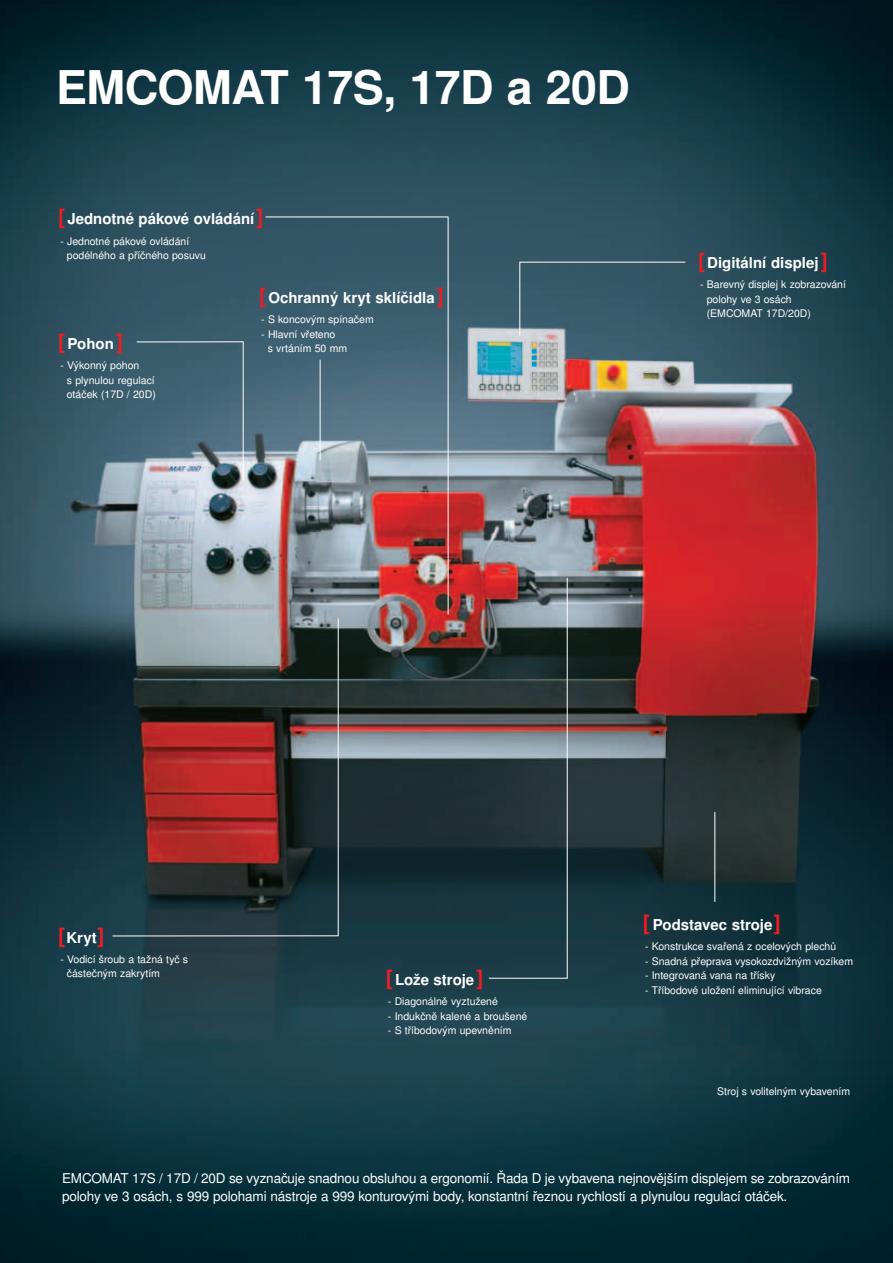
<style>
.page{position:relative;width:893px;height:1263px;background:#fff}
.page>*{position:absolute;margin:0;border:0;box-sizing:border-box;transform-origin:0 0}
.t1{font:700 46.5px "Nimbus San LCE";letter-spacing:-.01em;color:#fff}
.t2{font:700 15px "Nimbus San LCE";color:#fff}
.t3{font:13.5px/18px "Nimbus San LCE";letter-spacing:-.01em;color:#fff}
.t4{font:10.5px/14.4px "Nimbus San LCE";color:#fff}
.s1{font-size:21px;color:#ee1d23}
</style>
<div class="page">
<img style="left:0;top:1px;width:893px;height:1262px">
<svg style="left:265px;top:216px;width:184px;height:399px;background:#6a707c"></svg>
<div style="left:519px;top:262px;width:167px;height:74px;background:#36596a"></div>
<svg style="left:136px;top:341px;width:108px;height:140px;background:#567383"></svg>
<hr style="left:320px;top:360px;width:1px;height:100px;background:#fff">
<svg style="left:112px;top:618px;width:227px;height:318px;background:#543c3e"></svg>
<svg style="left:488px;top:577px;width:80px;height:402px;background:#354348"></svg>
<hr style="left:715px;top:812px;width:1px;height:90px;background:#fff">
<h1 class="t1" style="left:56px;top:70px;width:576px">EMCOMAT 17S, 17D a 20D</h1>
<h2 class="t2" style="left:58px;top:213px;width:207px"><span class="s1">[</span> Jednotné pákové ovládání<span class="s1">]</span></h2>
<p class="t4" style="left:67px;top:235px;width:141px;text-indent:-6px">- Jednotné pákové ovládání podélného a příčného posuvu</p>
<h2 class="t2" style="left:58px;top:338px;width:66px"><span class="s1">[</span>Pohon<span class="s1">]</span></h2>
<p class="t4" style="left:67px;top:359px;width:90px;text-indent:-6px">- Výkonný pohon<br>s plynulou regulací otáček (17D / 20D)</p>
<h2 class="t2" style="left:259px;top:292px;width:186px"><span class="s1">[</span>Ochranný kryt sklíčidla <span class="s1">]</span></h2>
<p class="t4" style="left:261px;top:313px;width:114px">- S koncovým spínačem</p>
<p class="t4" style="left:268px;top:328px;width:81px;text-indent:-6px">- Hlavní vřeteno<br>s vrtáním 50 mm</p>
<h2 class="t2" style="left:698px;top:257px;width:131px"><span class="s1">[</span> Digitální displej<span class="s1">]</span></h2>
<p class="t4" style="left:707px;top:278px;width:141px;text-indent:-6px">- Barevný displej k zobrazování polohy ve 3 osách (EMCOMAT 17D/20D)</p>
<h2 class="t2" style="left:58px;top:932px;width:48px"><span class="s1">[</span>Kryt<span class="s1">]</span></h2>
<p class="t4" style="left:67px;top:953px;width:123px;text-indent:-6px">- Vodicí šroub a tažná tyč s částečným zakrytím</p>
<h2 class="t2" style="left:386px;top:974px;width:99px"><span class="s1">[</span>Lože stroje <span class="s1">]</span></h2>
<p class="t4" style="left:388px;top:995px;width:112px">- Diagonálně vyztužené</p>
<p class="t4" style="left:388px;top:1010px;width:141px">- Indukčně kalené a broušené</p>
<p class="t4" style="left:388px;top:1024px;width:125px">- S tříbodovým upevněním</p>
<h2 class="t2" style="left:643px;top:919px;width:139px"><span class="s1">[</span> Podstavec stroje<span class="s1">]</span></h2>
<p class="t4" style="left:645px;top:940px;width:193px">- Konstrukce svařená z ocelových plechů</p>
<p class="t4" style="left:645px;top:955px;width:210px">- Snadná přeprava vysokozdvižným vozíkem</p>
<p class="t4" style="left:645px;top:969px;width:132px">- Integrovaná vana na třísky</p>
<p class="t4" style="left:645px;top:984px;width:178px">- Tříbodové uložení eliminující vibrace</p>
<p class="t4" style="left:717px;top:1085px;width:134px">Stroj s volitelným vybavením</p>
<p class="t3" style="left:62px;top:1171px;width:790px">EMCOMAT 17S / 17D / 20D se vyznačuje snadnou obsluhou a ergonomií. Řada D je vybavena nejnovějším displejem se zobrazováním polohy ve 3 osách, s 999 polohami nástroje a 999 konturovými body, konstantní řeznou rychlostí a plynulou regulací otáček.</p>
</div>
